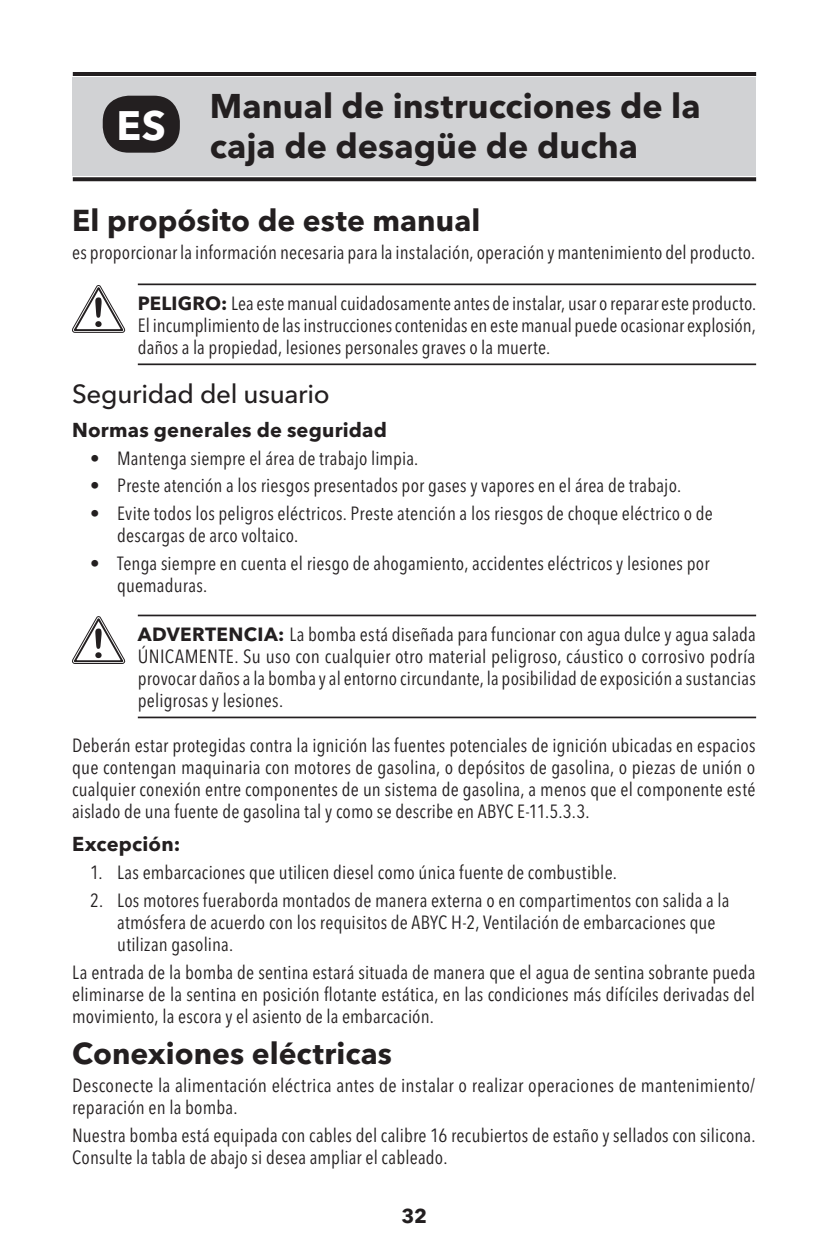
<style>
.page{position:relative;width:828px;height:1260px;background:#fff}
.page>*{position:absolute;margin:0;border:0;box-sizing:border-box;transform-origin:0 0}
.t1{font:700 40.8px "Avenir Next LT Pro";color:#fff}
.t2{font:700 34px/40px "Avenir Next LT Pro";color:#231f20}
.t3{font:700 30px "Avenir Next LT Pro";color:#231f20}
.t4{font:500 26px "Avenir Next LT Pro";letter-spacing:-.015em;color:#231f20}
.t5{font:700 20px "Avenir Next LT Pro";letter-spacing:.01em;color:#231f20}
.t6{font:condensed 19px/22px "Avenir Next LT Pro";letter-spacing:.01em;color:#231f20}
.s1{font-weight:700;font-stretch:normal}
</style>
<div class="page">
<div style="left:72px;top:78px;width:684px;height:98px;background:#d1d2d4"></div>
<hr style="left:73px;top:72px;width:683px;height:4px;background:#231f20">
<svg style="left:73px;top:177px;width:683px;height:4px;background:#302d2d"></svg>
<div style="left:103px;top:96px;width:77px;height:57px;background:#231f20;border-radius:26px"></div>
<hr style="left:138px;top:284px;width:618px;height:1px;background:#231f20">
<hr style="left:138px;top:363px;width:618px;height:2px;background:#231f20">
<svg style="left:72px;top:285px;width:53px;height:48px"></svg>
<hr style="left:138px;top:615px;width:618px;height:1px;background:#231f20">
<hr style="left:138px;top:717px;width:618px;height:1px;background:#231f20">
<svg style="left:72px;top:616px;width:53px;height:48px"></svg>
<p class="t1" style="left:117px;top:100px;width:51px">ES</p>
<p class="t2" style="left:210px;top:86px;width:492px">Manual de instrucciones de la caja de desagüe de ducha</p>
<p class="t3" style="left:72px;top:202px;width:410px">El propósito de este manual</p>
<p class="t6" style="left:72px;top:241px;width:685px">es proporcionar la información necesaria para la instalación, operación y mantenimiento del producto.</p>
<p class="t6" style="left:138px;top:292px;width:620px;text-align:justify"><span class="s1">PELIGRO:</span> Lea este manualcuidadosamente antes de instalar, usar o reparar este producto.<br>El incumplimiento de lasinstruccionescontenidas en este manual puede ocasionar explosión, daños a la propiedad, lesiones personales graves o la muerte.</p>
<p class="t4" style="left:72px;top:379px;width:259px">Seguridad del usuario</p>
<p class="t5" style="left:72px;top:418px;width:316px">Normas generales de seguridad</p>
<p class="t6" style="left:90px;top:447px;width:330px">• Mantenga siempre el área de trabajo limpia.</p>
<p class="t6" style="left:90px;top:475px;width:593px">• Preste atención a los riesgos presentados por gases y vapores en el área de trabajo.</p>
<p class="t6" style="left:117px;top:503px;width:597px;text-indent:-27px">• Evite todos los peligros eléctricos. Preste atención a los riesgos de choque eléctrico o de descargas de arco voltaico.</p>
<p class="t6" style="left:117px;top:552px;width:594px;text-indent:-27px">• Tenga siempre en cuenta el riesgo de ahogamiento, accidentes eléctricos y lesiones por quemaduras.</p>
<p class="t6" style="left:138px;top:623px;width:620px;text-align:justify"><span class="s1">ADVERTENCIA:</span> La bomba está diseñada para funcionar con agua dulce y agua salada ÚNICAMENTE. Su uso con cualquier otro material peligroso, cáustico o corrosivo podría provocar daños a la bomba y al entorno circundante, la posibilidad de exposición a sustancias peligrosas y lesiones.</p>
<p class="t6" style="left:72px;top:734px;width:685px;text-align:justify">Deberán estar protegidas contra la ignición las fuentes potenciales de ignición ubicadas en espacios que contengan maquinaria con motores de gasolina, o depósitos de gasolina, o piezas de unión o cualquier conexión entre componentes de un sistema de gasolina, a menos que el componente esté aislado de una fuente de gasolina tal y como se describe en ABYC E-11.5.3.3.</p>
<p class="t5" style="left:72px;top:832px;width:110px">Excepción:</p>
<p class="t6" style="left:90px;top:861px;width:528px">1. Las embarcaciones que utilicen diesel como única fuente de combustible.</p>
<p class="t6" style="left:117px;top:889px;width:614px;text-indent:-27px">2. Los motores fueraborda montados de manera externa o en compartimentos con salida a la atmósfera de acuerdo con los requisitos de ABYC H-2, Ventilación de embarcaciones que utilizan gasolina.</p>
<p class="t6" style="left:72px;top:961px;width:685px;text-align:justify">La entrada de la bomba de sentina estará situada de manera que el agua de sentina sobrante pueda eliminarse de la sentina en posición flotante estática, en las condiciones más difíciles derivadas del movimiento, la escora y el asiento de la embarcación.</p>
<p class="t3" style="left:72px;top:1035px;width:321px">Conexiones eléctricas</p>
<p class="t6" style="left:72px;top:1074px;width:685px">Desconecte la alimentación eléctrica antes de instalar o realizar operaciones de mantenimiento/ reparación en la bomba.</p>
<p class="t6" style="left:72px;top:1124px;width:685px">Nuestra bomba está equipada con cables del calibre 16 recubiertos de estaño y sellados con silicona.<br>Consulte la tabla de abajo si desea ampliar el cableado.</p>
<p class="t5" style="left:401px;top:1203px;width:27px">32</p>
</div>
